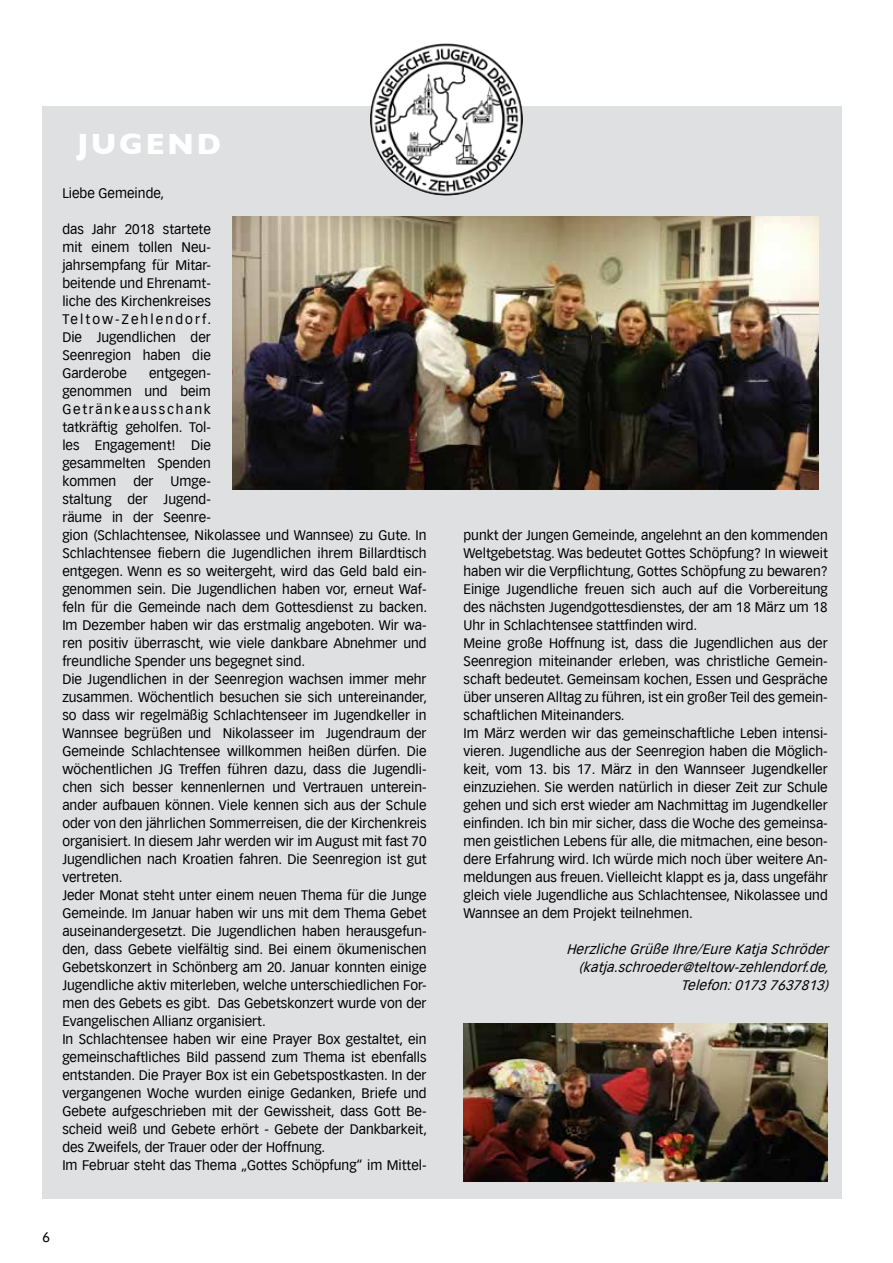
<style>
.page{position:relative;width:893px;height:1263px;background:#fff}
.page>*{position:absolute;margin:0;border:0;box-sizing:border-box;transform-origin:0 0}
.t1{font:700 29.85px "Gill Sans";letter-spacing:.08em;color:#fff}
.t2{font:13.5px/18px "Vectora LT";color:#000;text-align:justify}
.t3{font:italic 13.5px/18px "Vectora LT";color:#000;text-align:right}
</style>
<div class="page">
<div style="left:43px;top:106px;width:799px;height:1093px;background:#dfe0e1"></div>
<img style="left:232px;top:217px;width:586px;height:273px">
<img style="left:463px;top:1023px;width:365px;height:158px">
<img style="left:370px;top:43px;width:153px;height:153px;border-radius:77px">
<h1 class="t1" style="left:77px;top:120px;width:146px">JUGEND</h1>
<p class="t2" style="left:62px;top:184px;width:103px">Liebe Gemeinde,</p>
<p class="t2" style="left:62px;top:220px;width:150px">das Jahr 2018 startete mit einem tollen Neu&shy;jahrsempfang für Mitar&shy;beitende und Ehrenamt&shy;liche des Kirchenkreises Teltow-Zehlendorf.<br>Die Jugendlichen der Seenregion haben die Garderobe</p>
<p class="t2" style="left:62px;top:364px;width:150px;text-indent:87px">entgegen&shy;genommen und beim Getränkeausschank tatkräftig geholfen. Tol&shy;les Engagement! Die gesammelten Spenden kommen</p>
<p class="t2" style="left:133px;top:472px;width:22px">der</p>
<p class="t2" style="left:62px;top:472px;width:366px;text-align:left;text-indent:108px">Umge-<br>staltung der Jugend-<br>räume in der Seenre-<br>gion (Schlachtensee, Nikolassee und Wannsee) zu Gute. In Schlachtensee fiebern die Jugendlichen ihrem Billardtisch entgegen. Wenn es so weitergeht, wird das Geld bald ein&shy;genommen sein. Die Jugendlichen haben vor, erneut Waf&shy;feln für die Gemeinde nach dem Gottesdienst zu backen.<br>Im Dezember haben wir das erstmalig angeboten. Wir wa&shy;ren positiv überrascht, wie viele dankbare Abnehmer und freundliche Spender uns begegnet sind.<br>Die Jugendlichen in der Seenregion wachsen immer mehr zusammen. Wöchentlich besuchen sie sich untereinander, so dass wir regelmäßig Schlachtenseer im Jugendkeller in Wannsee begrüßen und Nikolasseer im Jugendraum der Gemeinde Schlachtensee willkommen heißen dürfen. Die wöchentlichen JG Treffen führen dazu, dass die Jugendli&shy;chen sich besser kennenlernen und Vertrauen unterein&shy;ander aufbauen können. Viele kennen sich aus der Schule oder von den jährlichen Sommerreisen, die der Kirchenkreis organisiert. In diesem Jahr werden wir im August mit fast 70<br>Jugendlichen nach Kroatien fahren. Die Seenregion ist gut vertreten.<br>Jeder Monat steht unter einem neuen Thema für die Junge Gemeinde. Im Januar haben wir uns mit dem Thema Gebet auseinandergesetzt. Die Jugendlichen haben herausgefun&shy;den, dass Gebete vielfältig sind. Bei einem ökumenischen Gebetskonzert in Schönberg am 20. Januar konnten einige Jugendliche aktiv miterleben, welche unterschiedlichen For&shy;men des Gebets es gibt. Das Gebetskonzert wurde von der Evangelischen Allianz organisiert.<br>In Schlachtensee haben wir eine Prayer Box gestaltet, ein gemeinschaftliches Bild passend zum Thema ist ebenfalls entstanden. Die Prayer Box ist ein Gebetspostkasten. In der vergangenen Woche wurden einige Gedanken, Briefe und Gebete aufgeschrieben mit der Gewissheit, dass Gott Be&shy;scheid weiß und Gebete erhört - Gebete der Dankbarkeit, des Zweifels, der Trauer oder der Hoffnung.<br>Im Februar steht das Thema „Gottes Schöpfung“ im Mittel-</p>
<p class="t2" style="left:43px;top:1228px;width:9px">6</p>
<p class="t2" style="left:463px;top:526px;width:366px;text-align:left">punkt der Jungen Gemeinde, angelehnt an den kommenden Weltgebetstag. Was bedeutet Gottes Schöpfung? In wieweit haben wir die Verpflichtung, Gottes Schöpfung zu bewaren?<br>Einige Jugendliche freuen sich auch auf die Vorbereitung des nächsten Jugendgottesdienstes, der am 18 März um 18<br>Uhr in Schlachtensee stattfinden wird.<br>Meine große Hoffnung ist, dass die Jugendlichen aus der Seenregion miteinander erleben, was christliche Gemein&shy;schaft bedeutet. Gemeinsam kochen, Essen und Gespräche über unseren Alltag zu führen, ist ein großer Teil des gemein&shy;schaftlichen Miteinanders.<br>Im März werden wir das gemeinschaftliche Leben intensi&shy;vieren. Jugendliche aus der Seenregion haben die Möglich&shy;keit, vom 13. bis 17. März in den Wannseer Jugendkeller einzuziehen. Sie werden natürlich in dieser Zeit zur Schule gehen und sich erst wieder am Nachmittag im Jugendkeller einfinden. Ich bin mir sicher, dass die Woche des gemeinsa&shy;men geistlichen Lebens für alle, die mitmachen, eine beson&shy;dere Erfahrung wird. Ich würde mich noch über weitere An&shy;meldungen aus freuen. Vielleicht klappt es ja, dass ungefähr gleich viele Jugendliche aus Schlachtensee, Nikolassee und Wannsee an dem Projekt teilnehmen.</p>
<p class="t3" style="left:566px;top:940px;width:268px">Herzliche Grüße Ihre/Eure Katja Schröder (katja.schroeder@teltow-zehlendorf.de,<br>Telefon:0173 7637813)</p>
</div>
